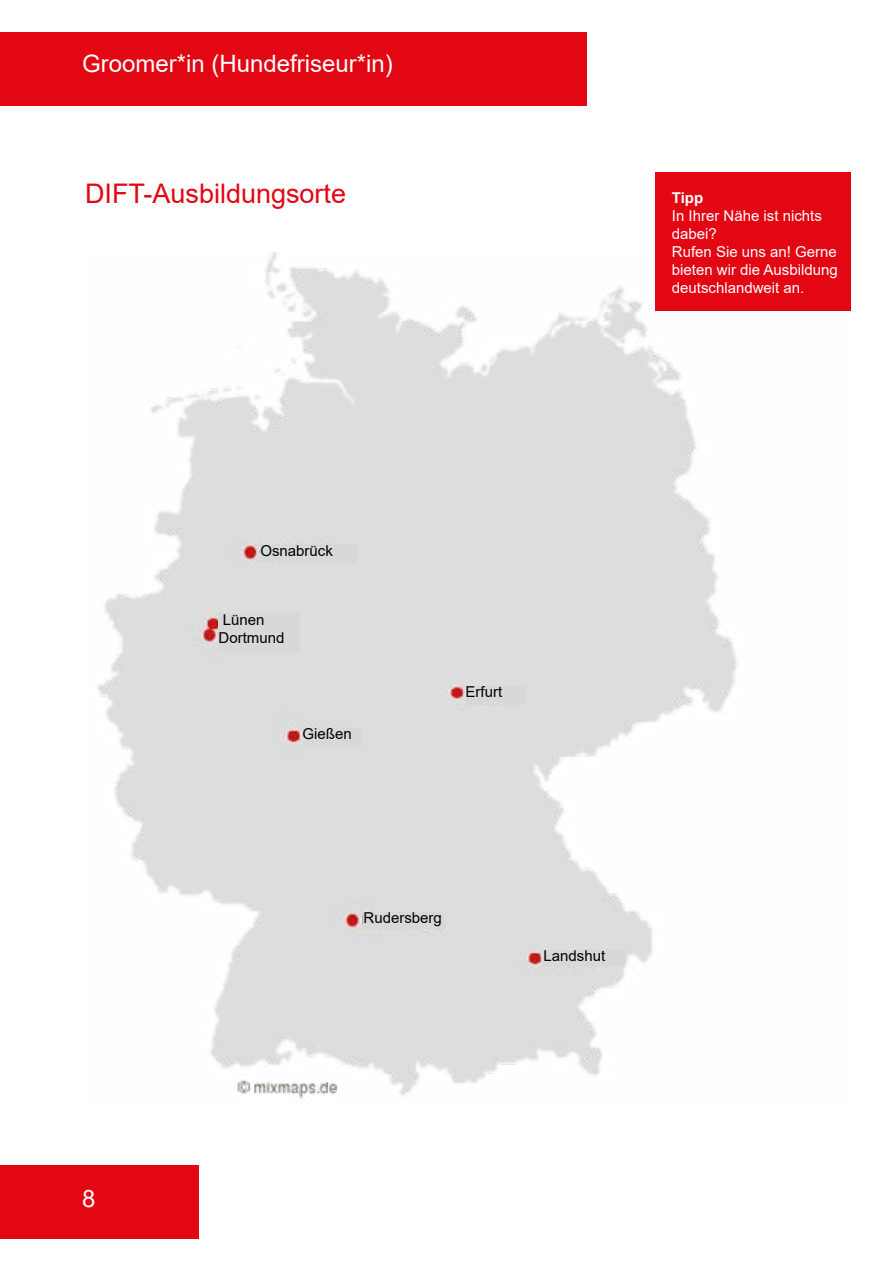
<style>
.page{position:relative;width:893px;height:1263px;background:#fff}
.page>*{position:absolute;margin:0;border:0;box-sizing:border-box;transform-origin:0 0}
.t1{font:27px "Arial";color:#e30613}
.t2{font:24px "Arial";color:#fff}
.t3{font:15px/18px "Arial";color:#fff}
.t4{font:15px/18px "Arial";color:#000}
.t5{font:700 15px "Arial";color:#fff}
</style>
<div class="page">
<img style="left:97px;top:252px;width:640px;height:848px">
<div style="left:655px;top:172px;width:195px;height:139px;background:#e30613"></div>
<div style="left:219px;top:614px;width:81px;height:39px;background:#d7d8d7"></div>
<div style="left:364px;top:912px;width:81px;height:17px;background:#d7d8d7"></div>
<div style="left:544px;top:950px;width:81px;height:17px;background:#d7d8d7"></div>
<div style="left:466px;top:686px;width:58px;height:18px;background:#d7d8d7"></div>
<div style="left:303px;top:728px;width:58px;height:18px;background:#d7d8d7"></div>
<div style="left:260px;top:545px;width:97px;height:18px;background:#d7d8d7"></div>
<div style="left:0;top:32px;width:587px;height:73px;background:#e30613"></div>
<div style="left:0;top:1165px;width:198px;height:73px;background:#e30613"></div>
<h2 class="t2" style="left:82px;top:47px;width:312px">Groomer*in (Hundefriseur*in)</h2>
<h1 class="t1" style="left:85px;top:175px;width:263px">DIFT-Ausbildungsorte</h1>
<p class="t5" style="left:672px;top:187px;width:33px">Tipp</p>
<p class="t3" style="left:672px;top:206px;width:167px">In Ihrer Nähe ist nichts dabei?<br>Rufen Sie uns an! Gerne bieten wir die Ausbildung deutschlandweit an.</p>
<h2 class="t2" style="left:82px;top:1182px;width:15px">8</h2>
<p class="t4" style="left:260px;top:541px;width:74px">Osnabrück</p>
<p class="t4" style="left:219px;top:610px;width:67px">Lünen<br>Dortmund</p>
<p class="t4" style="left:303px;top:725px;width:51px">Gießen</p>
<p class="t4" style="left:466px;top:683px;width:38px">Erfurt</p>
<p class="t4" style="left:364px;top:909px;width:80px">Rudersberg</p>
<p class="t4" style="left:544px;top:947px;width:63px">Landshut</p>
</div>
